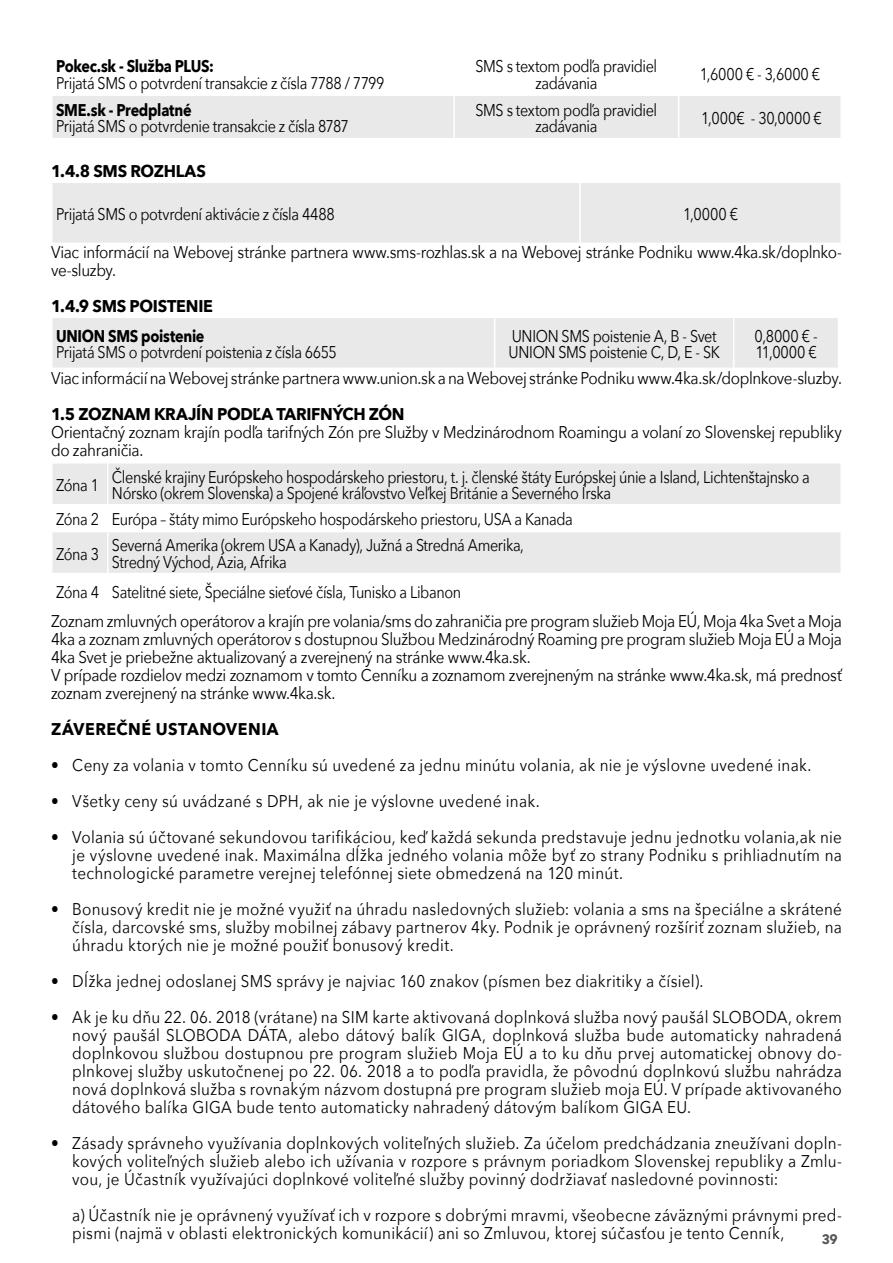
<style>
.page{position:relative;width:893px;height:1263px;background:#fff}
.page>*{position:absolute;margin:0;border:0;box-sizing:border-box;transform-origin:0 0}
.t1{font:16.95px/18px "Avenir Next";letter-spacing:-.02em;color:#000;text-align:justify;scale:.9 1}
.t2{font:16.95px/16.5px "Avenir Next";letter-spacing:-.02em;color:#000;scale:.85 1}
.t3{font:16.95px/18px "Avenir Next";letter-spacing:.02em;color:#000;scale:.9 1}
.t4{font:16.95px "Avenir Next";letter-spacing:.015em;color:#000;scale:.9 1}
.t5{font:700 16.95px/29.5px "Avenir Next";letter-spacing:-.02em;color:#000;scale:.95 1}
.t6{font:700 16.95px "Avenir Next";letter-spacing:-.02em;color:#000;scale:.85 1}
.t7{font:700 16.95px "Avenir Next";letter-spacing:.03em;color:#000;scale:.95 1}
.t8{font:700 13.5px "Avenir Next";color:#575756;scale:.95 1}
</style>
<div class="page">
<div style="left:53px;top:96px;width:787px;height:42px;background:#e9e9e9"></div>
<hr style="left:453px;top:96px;width:2px;height:42px;background:#fff">
<hr style="left:678px;top:96px;width:1px;height:42px;background:#fff">
<div style="left:53px;top:183px;width:787px;height:60px;background:#e9e9e9"></div>
<hr style="left:579px;top:183px;width:2px;height:60px;background:#fff">
<div style="left:53px;top:318px;width:785px;height:50px;background:#e9e9e9"></div>
<hr style="left:494px;top:318px;width:1px;height:50px;background:#fff">
<hr style="left:733px;top:318px;width:1px;height:50px;background:#fff">
<div style="left:53px;top:464px;width:787px;height:40px;background:#e9e9e9"></div>
<div style="left:53px;top:532px;width:787px;height:41px;background:#e9e9e9"></div>
<hr style="left:107px;top:464px;width:1px;height:40px;background:#fff">
<hr style="left:107px;top:532px;width:1px;height:41px;background:#fff">
<p class="t6" style="left:56px;top:52px;width:187px">Pokec.sk - Služba PLUS:</p>
<p class="t2" style="left:56px;top:74px;width:388px">Prijatá SMS o potvrdení transakcie z čísla 7788 / 7799</p>
<p class="t6" style="left:56px;top:95px;width:161px">SME.sk - Predplatné</p>
<p class="t2" style="left:56px;top:117px;width:346px">Prijatá SMS o potvrdenie transakcie z čísla 8787</p>
<p class="t2" style="left:476px;top:57px;width:215px;text-align:center">SMS s textom podľa pravidiel zadávania</p>
<p class="t2" style="left:700px;top:66px;width:143px">1,6000 € - 3,6000 €</p>
<p class="t2" style="left:476px;top:101px;width:215px;text-align:center">SMS s textom podľa pravidiel zadávania</p>
<p class="t2" style="left:701px;top:109px;width:144px">1,000€ - 30,0000 €</p>
<p class="t5" style="left:51px;top:156px;width:165px">1.4.8 SMS ROZHLAS</p>
<p class="t2" style="left:56px;top:205px;width:329px">Prijatá SMS o potvrdení aktivácie z čísla 4488</p>
<p class="t2" style="left:683px;top:205px;width:66px">1,0000 €</p>
<p class="t1" style="left:51px;top:242px;width:880px">Viac informácií na Webovej stránke partnera www.sms-rozhlas.sk a na Webovej stránke Podniku www.4ka.sk/doplnko&shy;ve-sluzby.</p>
<p class="t5" style="left:51px;top:291px;width:172px">1.4.9 SMS POISTENIE<br>UNION SMS poistenie</p>
<p class="t2" style="left:56px;top:343px;width:332px">Prijatá SMS o potvrdení poistenia z čísla 6655</p>
<p class="t2" style="left:509px;top:327px;width:250px">UNION SMS poistenie A, B - Svet<br>UNION SMS poistenie C, D, E - SK</p>
<p class="t2" style="left:755px;top:327px;width:76px">0,8000 € -<br>11,0000 €</p>
<p class="t1" style="left:51px;top:368px;width:880px">Viac informácií na Webovej stránke partnera www.union.sk a na Webovej stránke Podniku www.4ka.sk/doplnkove-sluzby.</p>
<p class="t5" style="left:51px;top:399px;width:374px">1.5 ZOZNAM KRAJÍN PODĽA TARIFNÝCH ZÓN</p>
<p class="t1" style="left:51px;top:422px;width:880px">Orientačný zoznam krajín podľa tarifných Zón pre Služby v Medzinárodnom Roamingu a volaní zo Slovenskej republiky do zahraničia.</p>
<p class="t2" style="left:56px;top:476px;width:52px">Zóna 1</p>
<p class="t2" style="left:112px;top:468px;width:822px">Členské krajiny Európskeho hospodárskeho priestoru, t. j. členské štáty Európskej únie a Island, Lichtenštajnsko a<br>Nórsko (okrem Slovenska) a Spojené kráľovstvo Veľkej Británie a Severného Írska</p>
<p class="t2" style="left:56px;top:501px;width:609px;line-height:34.3px">Zóna 2 Európa – štáty mimo Európskeho hospodárskeho priestoru, USA a Kanada<br>Zóna 3</p>
<p class="t2" style="left:112px;top:536px;width:486px">Severná Amerika (okrem USA a Kanady), Južná a Stredná Amerika,<br>Stredný Východ, Ázia, Afrika</p>
<p class="t2" style="left:51px;top:576px;width:932px;line-height:29.5px">Zóna 4 Satelitné siete, Špeciálne sieťové čísla, Tunisko a Libanon<br>Zoznam zmluvných operátorov a krajín pre volania/sms do zahraničia pre program služieb Moja EÚ, Moja 4ka Svet a Moja</p>
<p class="t1" style="left:51px;top:629px;width:880px;text-align:left">4ka a zoznam zmluvných operátorov s dostupnou Službou Medzinárodný Roaming pre program služieb Moja EÚ a Moja 4ka Svet je priebežne aktualizovaný a zverejnený na stránke www.4ka.sk.<br>V prípade rozdielov medzi zoznamom v tomto Cenníku a zoznamom zverejneným na stránke www.4ka.sk, má prednosť zoznam zverejnený na stránke www.4ka.sk.</p>
<p class="t7" style="left:51px;top:714px;width:241px">ZÁVEREČNÉ USTANOVENIA</p>
<p class="t4" style="left:51px;top:751px;width:846px">• Ceny za volania v tomto Cenníku sú uvedené za jednu minútu volania, ak nie je výslovne uvedené inak.</p>
<p class="t3" style="left:51px;top:791px;width:544px">• Všetky ceny sú uvádzané s DPH, ak nie je výslovne uvedené inak.</p>
<p class="t1" style="left:72px;top:827px;width:857px;text-indent:-21px">• Volania sú účtované sekundovou tarifikáciou, keď každá sekunda predstavuje jednu jednotku volania,ak nie je výslovne uvedené inak. Maximálna dĺžka jedného volania môže byť zo strany Podniku s prihliadnutím na technologické parametre verejnej telefónnej siete obmedzená na 120 minút.</p>
<p class="t1" style="left:72px;top:899px;width:857px;text-indent:-21px">• Bonusový kredit nie je možné využiť na úhradu nasledovných služieb: volania a sms na špeciálne a skrátené čísla, darcovské sms, služby mobilnej zábavy partnerov 4ky. Podnik je oprávnený rozšíriť zoznam služieb, na úhradu ktorých nie je možné použiť bonusový kredit.</p>
<p class="t3" style="left:51px;top:971px;width:726px">• Dĺžka jednej odoslanej SMS správy je najviac 160 znakov (písmen bez diakritiky a čísiel).</p>
<p class="t1" style="left:72px;top:1007px;width:857px;text-indent:-21px">• Ak je ku dňu 22. 06. 2018 (vrátane) na SIM karte aktivovaná doplnková služba nový paušál SLOBODA, okrem nový paušál SLOBODA DÁTA, alebo dátový balík GIGA, doplnková služba bude automaticky nahradená doplnkovou službou dostupnou pre program služieb Moja EÚ a to ku dňu prvej automatickej obnovy do&shy;plnkovej služby uskutočnenej po 22. 06. 2018 a to podľa pravidla, že pôvodnú doplnkovú službu nahrádza nová doplnková služba s rovnakým názvom dostupná pre program služieb moja EÚ. V prípade aktivovaného dátového balíka GIGA bude tento automaticky nahradený dátovým balíkom GIGA EU.</p>
<p class="t1" style="left:72px;top:1133px;width:857px;text-indent:-21px">• Zásady správneho využívania doplnkových voliteľných služieb. Za účelom predchádzania zneužívani dopln&shy;kových voliteľných služieb alebo ich užívania v rozpore s právnym poriadkom Slovenskej republiky a Zmlu&shy;vou, je Účastník využívajúci doplnkové voliteľné služby povinný dodržiavať nasledovné povinnosti:</p>
<p class="t3" style="left:72px;top:1205px;width:857px">a) Účastník nie je oprávnený využívať ich v rozpore s dobrými mravmi, všeobecne záväznými právnymi pred&shy;pismi (najmä v oblasti elektronických komunikácií) ani so Zmluvou, ktorej súčasťou je tento Cenník,</p>
<p class="t8" style="left:822px;top:1228px;width:18px">39</p>
</div>
